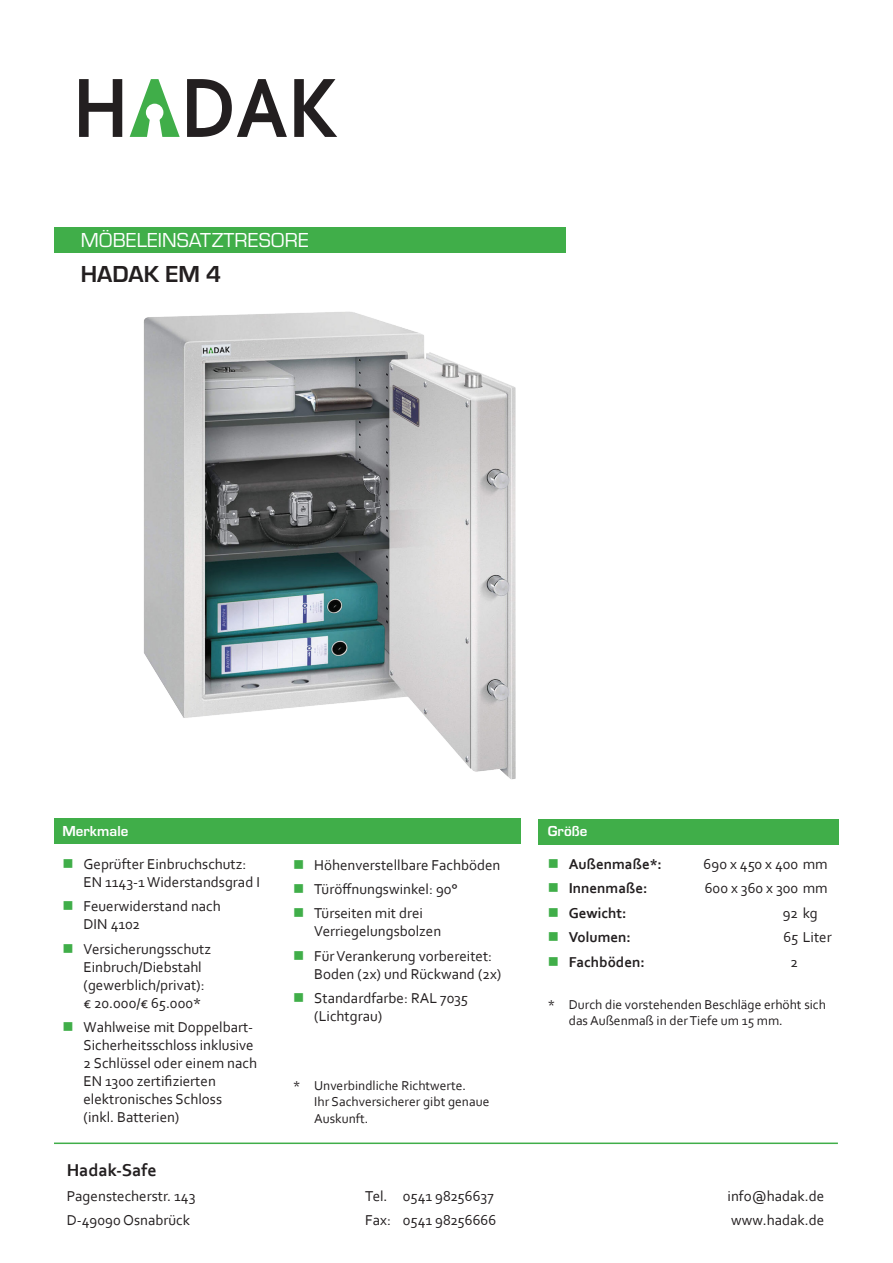
<style>
.page{position:relative;width:893px;height:1263px;background:#fff}
.page>*{position:absolute;margin:0;border:0;box-sizing:border-box;transform-origin:0 0}
.t1{font:700 24px "Eurostile";color:#231f20}
.t2{font:21px "Eurostile";color:#fff}
.t3{font:700 18px "Corbel";color:#231f20}
.t4{font:15px/18px "Corbel";color:#231f20}
.t5{font:700 15px "Corbel";color:#231f20}
.t6{font:700 15px "Eurostile";color:#fff}
.t7{font:13.5px/16.2px "Corbel";color:#231f20}
.s1{color:#40ae49}
</style>
<div class="page">
<div style="left:54px;top:819px;width:466px;height:25px;background:#40ae49"></div>
<div style="left:538px;top:819px;width:301px;height:25px;background:#40ae49"></div>
<div style="left:54px;top:227px;width:512px;height:26px;background:#40ae49"></div>
<svg style="left:79px;top:79px;width:43px;height:58px"></svg>
<svg style="left:187px;top:79px;width:100px;height:58px"></svg>
<svg style="left:294px;top:79px;width:43px;height:58px"></svg>
<svg style="left:130px;top:79px;width:50px;height:58px"></svg>
<hr style="left:54px;top:1142px;width:784px;height:2px;background:#40ae49">
<img style="left:143px;top:311px;width:373px;height:469px">
<h2 class="t2" style="left:81px;top:226px;width:229px">MÖBELEINSATZTRESORE</h2>
<h1 class="t1" style="left:81px;top:256px;width:142px">HADAK EM 4</h1>
<p class="t6" style="left:63px;top:820px;width:67px">Merkmale</p>
<p class="t4" style="left:84px;top:855px;width:178px;text-indent:-21px"><span class="s1">■</span> Geprüfter Einbruchschutz:<br>EN 1143-1 Widerstandsgrad I</p>
<p class="t4" style="left:84px;top:897px;width:139px;text-indent:-21px"><span class="s1">■</span> Feuerwiderstand nach<br>DIN 4102</p>
<p class="t4" style="left:84px;top:939px;width:129px;text-indent:-21px"><span class="s1">■</span> Versicherungsschutz<br>Einbruch/Diebstahl (gewerblich/privat): € 20.000/€ 65.000*</p>
<p class="t4" style="left:84px;top:1018px;width:175px;text-indent:-21px"><span class="s1">■</span> Wahlweise mit Doppelbart-<br>Sicherheitsschloss inklusive<br>2 Schlüssel oder einem nach<br>EN 1300 zertifizierten elektronisches Schloss<br>(inkl. Batterien)</p>
<p class="t4" style="left:293px;top:855px;width:209px"><span class="s1">■</span> Höhenverstellbare Fachböden</p>
<p class="t4" style="left:293px;top:879px;width:166px"><span class="s1">■</span> Türöffnungswinkel: 90°</p>
<p class="t4" style="left:314px;top:904px;width:129px;text-indent:-21px"><span class="s1">■</span> Türseiten mit drei<br>Verriegelungsbolzen</p>
<p class="t4" style="left:314px;top:946px;width:189px;text-indent:-21px"><span class="s1">■</span> Für Verankerung vorbereitet:<br>Boden (2x) und Rückwand (2x)</p>
<p class="t4" style="left:314px;top:989px;width:155px;text-indent:-21px"><span class="s1">■</span> Standardfarbe: RAL 7035 (Lichtgrau)</p>
<p class="t7" style="left:314px;top:1077px;width:177px;text-indent:-21px">* Unverbindliche Richtwerte.<br>Ihr Sachversicherer gibt genaue<br>Auskunft.</p>
<p class="t6" style="left:548px;top:820px;width:41px">Größe</p>
<p class="t5" style="left:548px;top:855px;width:116px"><span class="s1">■</span> Außenmaße*:</p>
<p class="t4" style="left:704px;top:855px;width:125px">690 x 450 x 400 mm</p>
<p class="t5" style="left:548px;top:879px;width:101px"><span class="s1">■</span> Innenmaße:</p>
<p class="t4" style="left:705px;top:879px;width:124px">600 x 360 x 300 mm</p>
<p class="t5" style="left:548px;top:903px;width:80px"><span class="s1">■</span> Gewicht:</p>
<p class="t4" style="left:783px;top:903px;width:36px">92 kg</p>
<p class="t5" style="left:548px;top:928px;width:85px"><span class="s1">■</span> Volumen:</p>
<p class="t4" style="left:783px;top:928px;width:50px">65 Liter</p>
<p class="t5" style="left:548px;top:952px;width:98px"><span class="s1">■</span> Fachböden:</p>
<p class="t4" style="left:791px;top:952px;width:9px">2</p>
<p class="t7" style="left:569px;top:996px;width:259px;text-indent:-21px">* Durch die vorstehenden Beschläge erhöht sich das Außenmaß in der Tiefe um 15 mm.</p>
<p class="t3" style="left:67px;top:1159px;width:91px">Hadak-Safe</p>
<p class="t4" style="left:67px;top:1186px;width:130px">Pagenstecherstr. 143</p>
<p class="t4" style="left:365px;top:1186px;width:130px">Tel. 0541 98256637</p>
<p class="t4" style="left:727px;top:1186px;width:98px">info@hadak.de</p>
<p class="t4" style="left:67px;top:1211px;width:125px">D-49090 Osnabrück</p>
<p class="t4" style="left:365px;top:1211px;width:132px">Fax: 0541 98256666</p>
<p class="t4" style="left:731px;top:1211px;width:95px">www.hadak.de</p>
</div>
